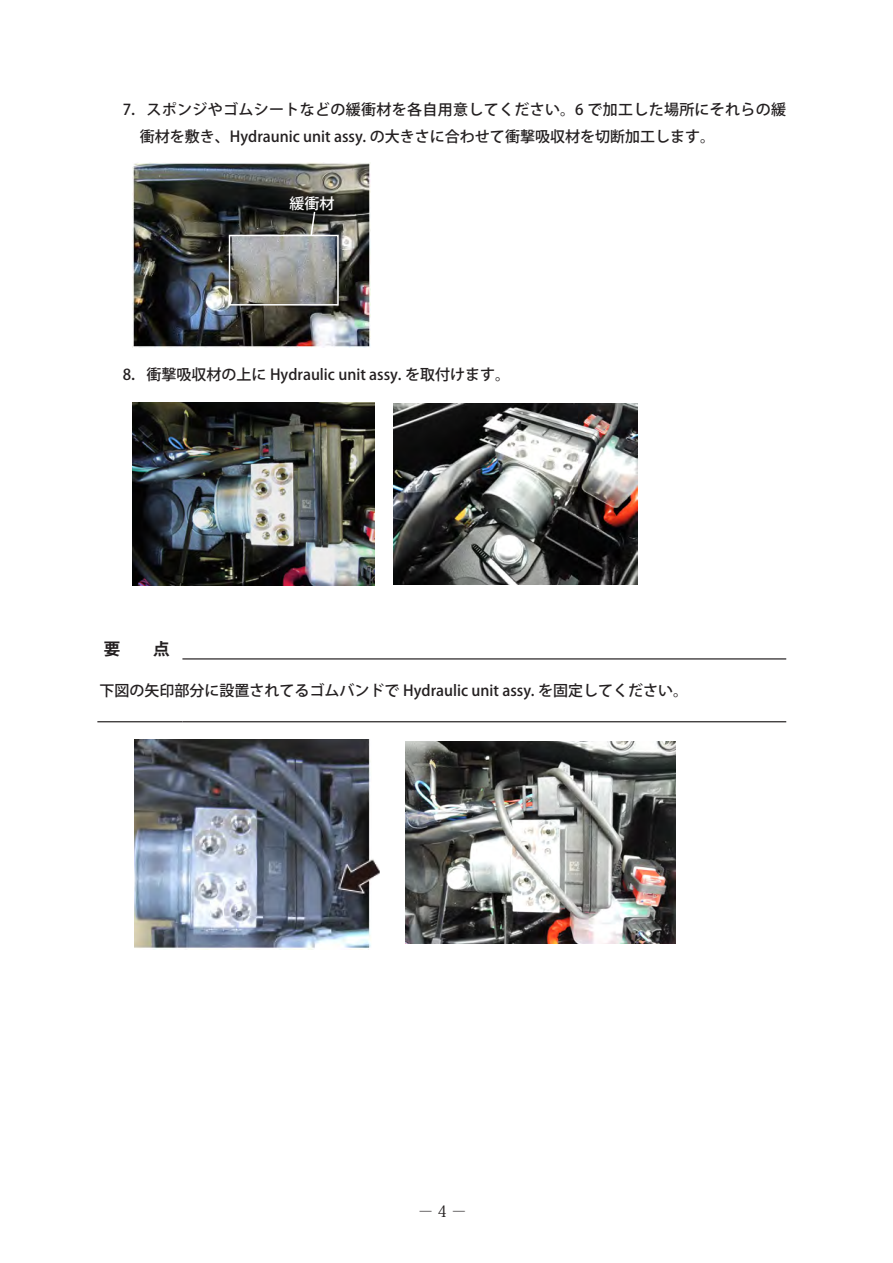
<style>
.page{position:relative;width:893px;height:1263px;background:#fff}
.page>*{position:absolute;margin:0;border:0;box-sizing:border-box;transform-origin:0 0}
.要点{font:700 16.5px "Koz Go Pro";color:#231f20}
.t1{font:15.75px "Koz Min Pro";color:#231f20}
.見出し1{font:500 15px/26.2px "Koz Go Pro";color:#231f20}
.本文強調{font:500 15px "Koz Go Pro";color:#231f20}
.見出し1-2{font:500 15px "Koz Go Pro";color:#fff}
</style>
<div class="page">
<img style="left:133px;top:162px;width:238px;height:186px">
<hr style="left:182px;top:658px;width:604px;height:1px;background:#231f20">
<hr style="left:97px;top:721px;width:85px;height:1px;background:#231f20">
<hr style="left:182px;top:721px;width:604px;height:1px;background:#231f20">
<img style="left:134px;top:740px;width:245px;height:209px">
<div style="left:229px;top:235px;width:110px;height:71px;border:2px solid #fff"></div>
<svg style="left:309px;top:210px;width:7px;height:27px"></svg>
<img style="left:393px;top:404px;width:244px;height:181px">
<img style="left:132px;top:403px;width:243px;height:183px">
<img style="left:406px;top:741px;width:270px;height:203px">
<p class="見出し1" style="left:140px;top:97px;width:648px;text-indent:-17px">7．スポンジやゴムシートなどの緩衝材を各自用意してください。6 で加工した場所にそれらの緩衝材を敷き、Hydraunic unit assy. の大きさに合わせて衝撃吸収材を切断加工します。</p>
<p class="見出し1-2" style="left:290px;top:194px;width:46px">緩衝材</p>
<p class="見出し1" style="left:123px;top:362px;width:389px">8．衝撃吸収材の上に Hydraulic unit assy. を取付けます。</p>
<p class="要点" style="left:104px;top:638px;width:67px">要　　点</p>
<p class="本文強調" style="left:100px;top:681px;width:590px">下図の矢印部分に設置されてるゴムバンドで Hydraulic unit assy. を固定してください。</p>
<p class="t1" style="left:418px;top:1200px;width:51px">－4－</p>
</div>
